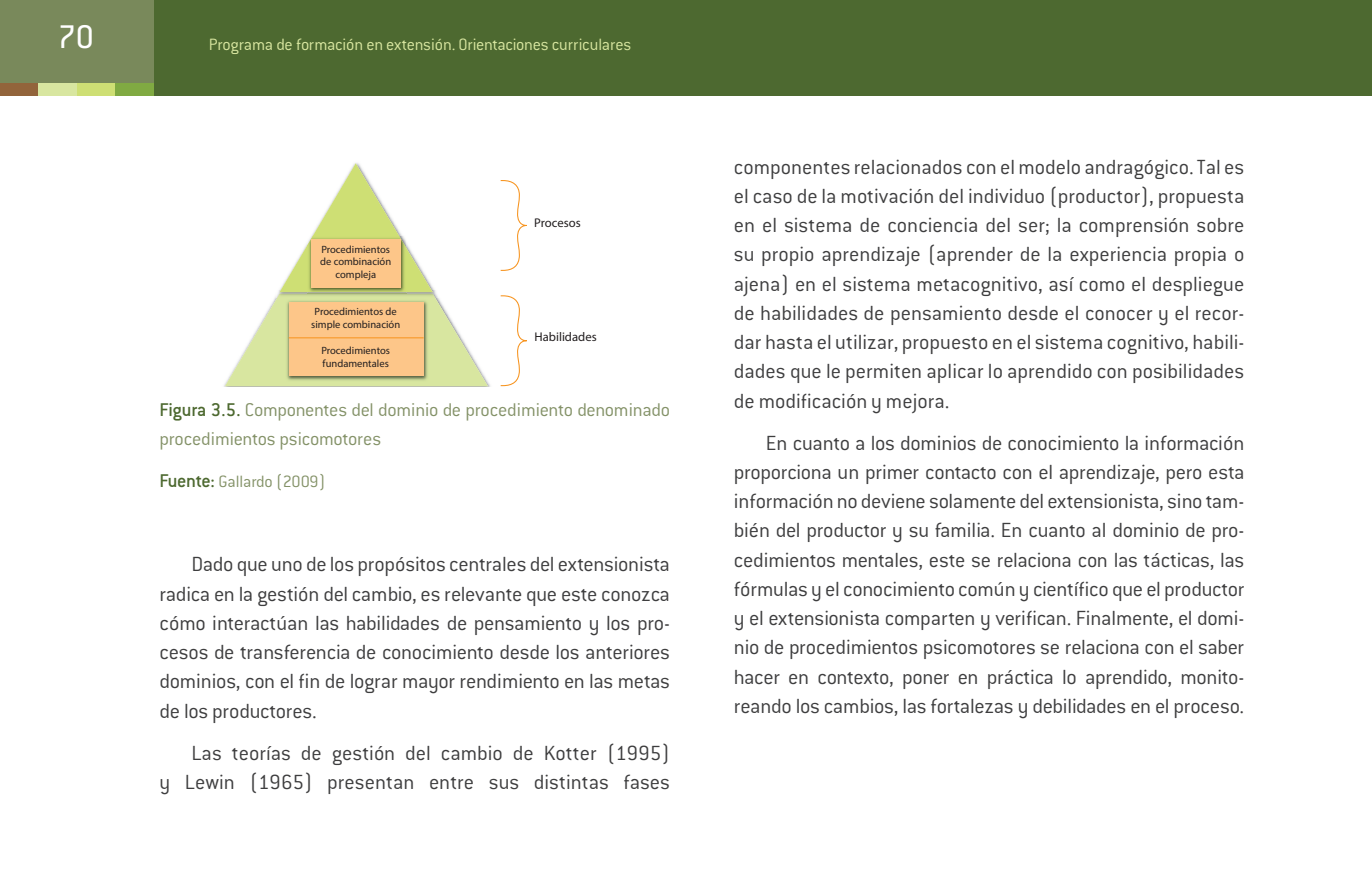
<style>
.page{position:relative;width:1372px;height:893px;background:#fff}
.page>*{position:absolute;margin:0;border:0;box-sizing:border-box;transform-origin:0 0}
.t1{font:36px "Conduit ITC Std";color:#fff}
.t2{font:300 22.5px/29.2px "Conduit ITC Std";color:#3e3e3f;text-align:justify}
.t3{font:300 20.25px/29.2px "Conduit ITC Std";letter-spacing:-.015em;color:#849268}
.t4{font:300 18px "Conduit ITC Std";letter-spacing:-.01em;color:#d8e6a0}
.t5{font:300 18px "Conduit ITC Std";letter-spacing:-.02em;color:#849268}
.t6{font:12.6px "Myriad Pro";color:#231f20}
.t7{font:10.58px/12.6px "Myriad Pro";color:#231f20;text-align:center}
.s1{font-weight:500;color:#4d6930}
.s2{font-weight:500;font-size:20.25px;color:#4d6930}
</style>
<div class="page">
<div style="left:0;top:0;width:1371px;height:96px;background:#4d6930"></div>
<div style="left:0;top:0;width:153px;height:96px;background:#79895b"></div>
<div style="left:0;top:83px;width:38px;height:13px;background:#92643b"></div>
<div style="left:77px;top:83px;width:38px;height:13px;background:#cedf74"></div>
<div style="left:38px;top:83px;width:39px;height:13px;background:#d8e6a0"></div>
<div style="left:115px;top:83px;width:38px;height:13px;background:#80aa42"></div>
<img style="left:224px;top:382px;width:267px;height:5px">
<svg style="left:225px;top:163px;width:263px;height:223px"></svg>
<svg style="left:500px;top:295px;width:27px;height:92px"></svg>
<svg style="left:500px;top:180px;width:27px;height:91px"></svg>
<img style="left:307px;top:236px;width:99px;height:58px">
<img style="left:307px;top:294px;width:99px;height:1px">
<div style="left:311px;top:240px;width:89px;height:48px;background:#fdc689"></div>
<img style="left:285px;top:299px;width:144px;height:83px">
<div style="left:288px;top:302px;width:135px;height:74px;background:#fdc689"></div>
<hr style="left:288px;top:337px;width:135px;height:1px;background:#f7931d">
<h1 class="t1" style="left:58px;top:15px;width:38px">70</h1>
<p class="t4" style="left:209px;top:33px;width:424px">Programa de formación en extensión. Orientaciones curriculares</p>
<p class="t7" style="left:320px;top:242px;width:72px">Procedimientos de combinación compleja</p>
<p class="t7" style="left:311px;top:305px;width:90px">Procedimientos de simple combinación</p>
<p class="t7" style="left:321px;top:344px;width:70px;text-align:left">Procedimientos fundamentales</p>
<p class="t6" style="left:534px;top:215px;width:48px">Procesos</p>
<p class="t6" style="left:534px;top:329px;width:64px">Habilidades</p>
<p class="t3" style="left:159px;top:394px;width:512px"><span class="s1">Figura 3.5.</span> Componentes del dominio de procedimiento denominado procedimientos psicomotores</p>
<p class="t5" style="left:159px;top:471px;width:168px"><span class="s2">Fuente:</span> Gallardo (2009)</p>
<p class="t2" style="left:159px;top:549px;width:512px;text-indent:32px">Dado que uno de los propósitos centrales del extensionista radica en la gestión del cambio, es relevante que este conozca cómo interactúan las habilidades de pensamiento y los pro&shy;cesos de transferencia de conocimiento desde los anteriores dominios, con el fin de lograr mayor rendimiento en las metas de los productores.</p>
<p class="t2" style="left:159px;top:737px;width:512px;text-align:right">Las teorías de gestión del cambio de Kotter (1995)<br>y Lewin (1965) presentan entre sus distintas fases</p>
<p class="t2" style="left:733px;top:151px;width:512px">componentes relacionados con el modelo andragógico. Tal es el caso de la motivación del individuo (productor), propuesta en el sistema de conciencia del ser; la comprensión sobre su propio aprendizaje (aprender de la experiencia propia o ajena) en el sistema metacognitivo, así como el despliegue de habilidades de pensamiento desde el conocer y el recor&shy;dar hasta el utilizar, propuesto en el sistema cognitivo, habili&shy;dades que le permiten aplicar lo aprendido con posibilidades de modificación y mejora.</p>
<p class="t2" style="left:733px;top:427px;width:512px;text-indent:32px">En cuanto a los dominios de conocimiento la información proporciona un primer contacto con el aprendizaje, pero esta información no deviene solamente del extensionista, sino tam&shy;bién del productor y su familia. En cuanto al dominio de pro&shy;cedimientos mentales, este se relaciona con las tácticas, las fórmulas y el conocimiento común y científico que el productor y el extensionista comparten y verifican. Finalmente, el domi&shy;nio de procedimientos psicomotores se relaciona con el saber hacer en contexto, poner en práctica lo aprendido, monito&shy;reando los cambios, las fortalezas y debilidades en el proceso.</p>
</div>
